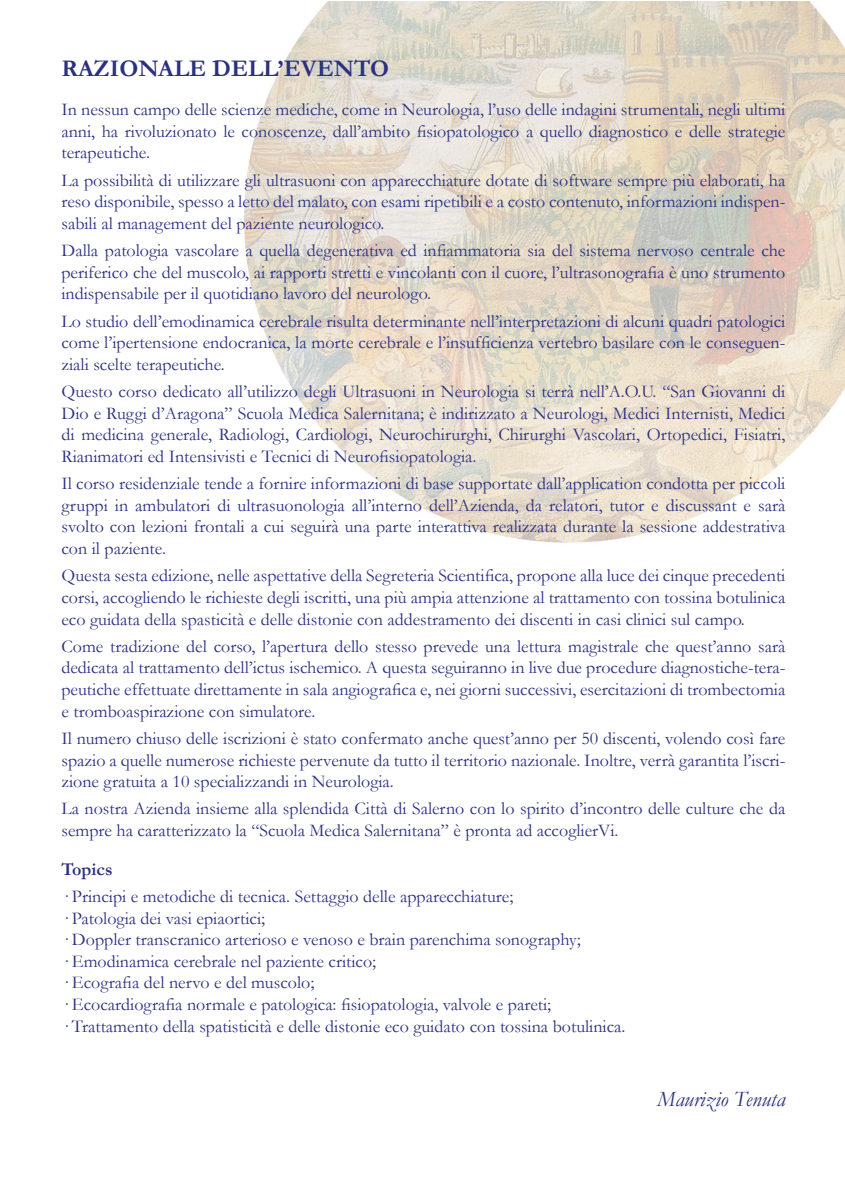
<style>
.page{position:relative;width:845px;height:1191px;background:#fff}
.page>*{position:absolute;margin:0;border:0;box-sizing:border-box;transform-origin:0 0}
.t1{font:700 24px "Garamond";color:#2b3180}
.t2{font:italic 22px "Garamond";color:#2b3180}
.t3{font:18px/21.6px "Garamond";color:#2b3180;text-align:justify}
.t4{font:700 18px "Garamond";color:#2b3180}
</style>
<div class="page">
<img style="left:244px;top:1px;width:601px;height:542px">
<h1 class="t1" style="left:61px;top:55px;width:329px">RAZIONALE DELL’EVENTO</h1>
<p class="t3" style="left:61px;top:98px;width:725px">In nessun campo delle scienze mediche, come in Neurologia, l’uso delle indagini strumentali, negli ultimi anni, ha rivoluzionato le conoscenze, dall’ambito fisiopatologico a quello diagnostico e delle strategie terapeutiche.</p>
<p class="t3" style="left:61px;top:169px;width:725px">La possibilità di utilizzare gli ultrasuoni con apparecchiature dotate di software sempre più elaborati, ha reso disponibile, spesso a letto del malato, con esami ripetibili e a costo contenuto, informazioni indispen&shy;sabili al management del paziente neurologico.</p>
<p class="t3" style="left:61px;top:239px;width:725px">Dalla patologia vascolare a quella degenerativa ed infiammatoria sia del sistema nervoso centrale che periferico che del muscolo, ai rapporti stretti e vincolanti con il cuore, l’ultrasonografia è uno strumento indispensabile per il quotidiano lavoro del neurologo.</p>
<p class="t3" style="left:61px;top:310px;width:725px">Lo studio dell’emodinamica cerebrale risulta determinante nell’interpretazioni di alcuni quadri patologici come l’ipertensione endocranica, la morte cerebrale e l’insufficienza vertebro basilare con le conseguen&shy;ziali scelte terapeutiche.</p>
<p class="t3" style="left:61px;top:380px;width:725px">Questo corso dedicato all’utilizzo degli Ultrasuoni in Neurologia si terrà nell’A.O.U. “San Giovanni di Dio e Ruggi d’Aragona” Scuola Medica Salernitana; è indirizzato a Neurologi, Medici Internisti, Medici di medicina generale, Radiologi, Cardiologi, Neurochirurghi, Chirurghi Vascolari, Ortopedici, Fisiatri, Rianimatori ed Intensivisti e Tecnici di Neurofisiopatologia.</p>
<p class="t3" style="left:61px;top:472px;width:725px">Il corso residenziale tende a fornire informazioni di base supportate dall’application condotta per piccoli gruppi in ambulatori di ultrasuonologia all’interno dell’Azienda, da relatori, tutor e discussant e sarà svolto con lezioni frontali a cui seguirà una parte interattiva realizzata durante la sessione addestrativa con il paziente.</p>
<p class="t3" style="left:61px;top:564px;width:725px">Questa sesta edizione, nelle aspettative della Segreteria Scientifica, propone alla luce dei cinque precedenti corsi, accogliendo le richieste degli iscritti, una più ampia attenzione al trattamento con tossina botulinica eco guidata della spasticità e delle distonie con addestramento dei discenti in casi clinici sul campo.</p>
<p class="t3" style="left:61px;top:635px;width:725px">Come tradizione del corso, l’apertura dello stesso prevede una lettura magistrale che quest’anno sarà dedicata al trattamento dell’ictus ischemico. A questa seguiranno in live due procedure diagnostiche-tera&shy;peutiche effettuate direttamente in sala angiografica e, nei giorni successivi, esercitazioni di trombectomia e tromboaspirazione con simulatore.</p>
<p class="t3" style="left:61px;top:727px;width:725px">Il numero chiuso delle iscrizioni è stato confermato anche quest’anno per 50 discenti, volendo così fare spazio a quelle numerose richieste pervenute da tutto il territorio nazionale. Inoltre, verrà garantita l’iscri&shy;zione gratuita a 10 specializzandi in Neurologia.</p>
<p class="t3" style="left:61px;top:797px;width:725px">La nostra Azienda insieme alla splendida Città di Salerno con lo spirito d’incontro delle culture che da sempre ha caratterizzato la “Scuola Medica Salernitana” è pronta ad accoglierVi.</p>
<p class="t4" style="left:61px;top:858px;width:53px">Topics</p>
<p class="t3" style="left:61px;top:885px;width:565px;text-align:left">· Principi e metodiche di tecnica. Settaggio delle apparecchiature;<br>· Patologia dei vasi epiaortici;<br>· Doppler transcranico arterioso e venoso e brain parenchima sonography;<br>· Emodinamica cerebrale nel paziente critico;<br>· Ecografia del nervo e del muscolo;<br>· Ecocardiografia normale e patologica: fisiopatologia, valvole e pareti;<br>· Trattamento della spatisticità e delle distonie eco guidato con tossina botulinica.</p>
<p class="t2" style="left:657px;top:1085px;width:130px">Maurizio Tenuta</p>
</div>
